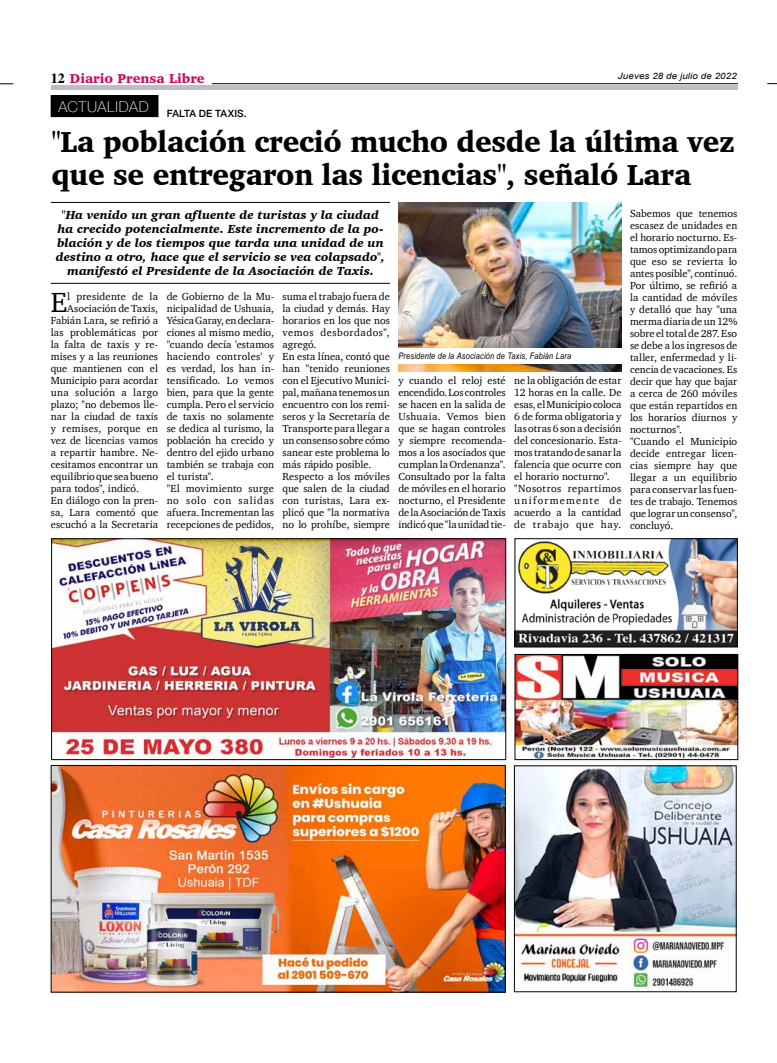
<style>
.page{position:relative;width:777px;height:1063px;background:#fff}
.page>*{position:absolute;margin:0;border:0;box-sizing:border-box;transform-origin:0 0}
.t1{font:900 29.6px/32.8px "Charter";letter-spacing:-.01em;color:#000;scale:.95 1}
.t2{font:28.4px "Charter";color:#000}
.t3{font:900 13.2px "Charter";color:#c80c5f}
.t4{font:italic 900 12px/14px "Charter";letter-spacing:.005em;color:#000;text-align:center}
.t5{font:10.5px/12px "Charter";letter-spacing:.005em;color:#000}
.t6{font:10.5px "Charter";letter-spacing:.03em;color:#000}
.t7{font:10.5px "Charter";letter-spacing:.025em;color:#000}
.t8{font:500 10px "Helvetica Neue";letter-spacing:.005em;color:#000}
.t9{font:italic 9px "Arial Narrow";letter-spacing:.025em;color:#000}
.t10{font:italic 8.8px "Arial";letter-spacing:.01em;color:#000;scale:1.11 1}
.s1{font-family:"Times";font-weight:700;font-size:14px;color:#000}
</style>
<div class="page">
<hr style="left:212px;top:83px;width:526px;height:1px;background:#000">
<svg style="left:0;top:84px;width:13px;height:1px"></svg>
<div style="left:51px;top:85px;width:686px;height:5px;background:#bcbec0"></div>
<img style="left:53px;top:541px;width:451px;height:217px">
<div style="left:51px;top:539px;width:455px;height:221px;border:1px solid #000"></div>
<img style="left:516px;top:767px;width:218px;height:223px">
<img style="left:53px;top:767px;width:450px;height:223px">
<div style="left:51px;top:765px;width:454px;height:227px;border:1px solid #000"></div>
<img style="left:517px;top:656px;width:219px;height:102px">
<div style="left:515px;top:654px;width:223px;height:106px;border:1px solid #000"></div>
<img style="left:517px;top:541px;width:218px;height:104px">
<div style="left:515px;top:539px;width:222px;height:108px;border:1px solid #000"></div>
<div style="left:51px;top:96px;width:107px;height:21px;background:#000"></div>
<div style="left:51px;top:95px;width:107px;height:22px;border:1px solid #000"></div>
<hr style="left:51px;top:202px;width:339px;height:1px;background:#000">
<hr style="left:51px;top:283px;width:339px;height:1px;background:#000">
<img style="left:398px;top:203px;width:223px;height:168px">
<div style="left:393px;top:348px;width:231px;height:16px;background:#fff"></div>
<p class="t3" style="left:51px;top:70px;width:155px"><span class="s1">12</span> Diario Prensa Libre</p>
<p class="t10" style="left:618px;top:70px;width:109px">Jueves 28 de julio de 2022</p>
<p class="t8" style="left:58px;top:105px;width:190px"><sup>ACTUALIDAD</sup> FALTA DE TAXIS.</p>
<h1 class="t1" style="left:51px;top:125px;width:721px">"La población creció mucho desde la última vez que se entregaron las licencias", señaló Lara</h1>
<p class="t4" style="left:56px;top:208px;width:331px">"Ha venido un gran afluente de turistas y la ciudad ha crecido potencialmente. Este incremento de la po&shy;blación y de los tiempos que tarda una unidad de un destino a otro, hace que el servicio se vea colapsado", manifestó el Presidente de la Asociación de Taxis.</p>
<h2 class="t2" style="left:51px;top:278px;width:18px">E</h2>
<p class="t5" style="left:67px;top:290px;width:92px">l presidente de la</p>
<p class="t5" style="left:167px;top:290px;width:109px">de Gobierno de la Mu&shy;nicipalidad de Ushuaia,<br>Yésica Garay, en declara&shy;ciones al mismo medio, "cuando decía 'estamos haciendo controles' y es verdad, los han in&shy;tensificado. Lo vemos bien, para que la gente cumpla. Pero el servicio de taxis no solamente se dedica al turismo, la población ha crecido y dentro del ejido urbano también se trabaja con el turista".<br>"El movimiento surge no solo con salidas afuera. Incrementan las recepciones de pedidos,</p>
<p class="t5" style="left:282px;top:290px;width:109px">suma el trabajo fuera de la ciudad y demás. Hay horarios en los que nos vemos desbordados", agregó.<br>En esta línea, contó que han "tenido reuniones con el Ejecutivo Munici&shy;pal, mañana tenemos un encuentro con los remi&shy;seros y la Secretaría de<br>Transporte para llegar a un consenso sobre cómo sanear este problema lo más rápido posible.<br>Respecto a los móviles que salen de la ciudad con turistas, Lara ex&shy;plicó que "la normativa no lo prohíbe, siempre</p>
<p class="t5" style="left:67px;top:302px;width:92px">Asociación de Taxis,</p>
<p class="t5" style="left:51px;top:314px;width:109px">Fabián Lara, se refirió a</p>
<p class="t5" style="left:51px;top:326px;width:109px">las problemáticas por</p>
<p class="t5" style="left:51px;top:338px;width:109px">la falta de taxis y re-</p>
<p class="t5" style="left:51px;top:350px;width:109px">mises y a las reuniones</p>
<p class="t5" style="left:51px;top:362px;width:109px">que mantienen con el</p>
<p class="t5" style="left:51px;top:374px;width:109px">Municipio para acordar</p>
<p class="t6" style="left:51px;top:383px;width:109px">una solución a largo</p>
<p class="t5" style="left:51px;top:398px;width:109px">plazo; "no debemos lle-</p>
<p class="t5" style="left:51px;top:410px;width:109px">nar la ciudad de taxis</p>
<p class="t7" style="left:51px;top:419px;width:109px">y remises, porque en</p>
<p class="t5" style="left:51px;top:434px;width:109px">vez de licencias vamos</p>
<p class="t5" style="left:51px;top:446px;width:109px">a repartir hambre. Ne-</p>
<p class="t5" style="left:51px;top:458px;width:109px">cesitamos encontrar un</p>
<p class="t5" style="left:51px;top:470px;width:109px">equilibrio que sea bueno</p>
<p class="t5" style="left:51px;top:482px;width:90px">para todos", indicó.</p>
<p class="t5" style="left:51px;top:494px;width:109px">En diálogo con la pren-</p>
<p class="t5" style="left:51px;top:506px;width:109px">sa, Lara comentó que</p>
<p class="t5" style="left:51px;top:518px;width:109px">escuchó a la Secretaria</p>
<p class="t9" style="left:398px;top:350px;width:174px">Presidente de la Asociación de Taxis, Fabián Lara</p>
<p class="t5" style="left:398px;top:375px;width:109px;text-align:justify">y cuando el reloj esté encendido. Los controles se hacen en la salida de Ushuaia. Vemos bien que se hagan controles y siempre recomenda&shy;mos a los asociados que cumplan la Ordenanza".<br>Consultado por la falta de móviles en el horario nocturno, el Presidente de la Asociación de Taxis indicó que "la unidad tie-</p>
<p class="t5" style="left:514px;top:375px;width:109px">ne la obligación de estar<br>12 horas en la calle. De esas, el Municipio coloca<br>6 de forma obligatoria y las otras 6 son a decisión del concesionario. Esta&shy;mos tratando de sanar la falencia que ocurre con el horario nocturno". "Nosotros repartimos uniformemente de acuerdo a la cantidad de trabajo que hay.</p>
<p class="t5" style="left:630px;top:207px;width:109px">Sabemos que tenemos escasez de unidades en el horario nocturno. Es&shy;tamos optimizando para que eso se revierta lo antes posible", continuó.<br>Por último, se refirió a la cantidad de móviles y detalló que hay "una merma diaria de un 12% sobre el total de 287. Eso se debe a los ingresos de taller, enfermedad y li&shy;cencia de vacaciones. Es decir que hay que bajar a cerca de 260 móviles que están repartidos en los horarios diurnos y nocturnos".<br>"Cuando el Municipio decide entregar licen&shy;cias siempre hay que llegar a un equilibrio para conservar las fuen&shy;tes de trabajo. Tenemos que lograr un consenso", concluyó.</p>
</div>
